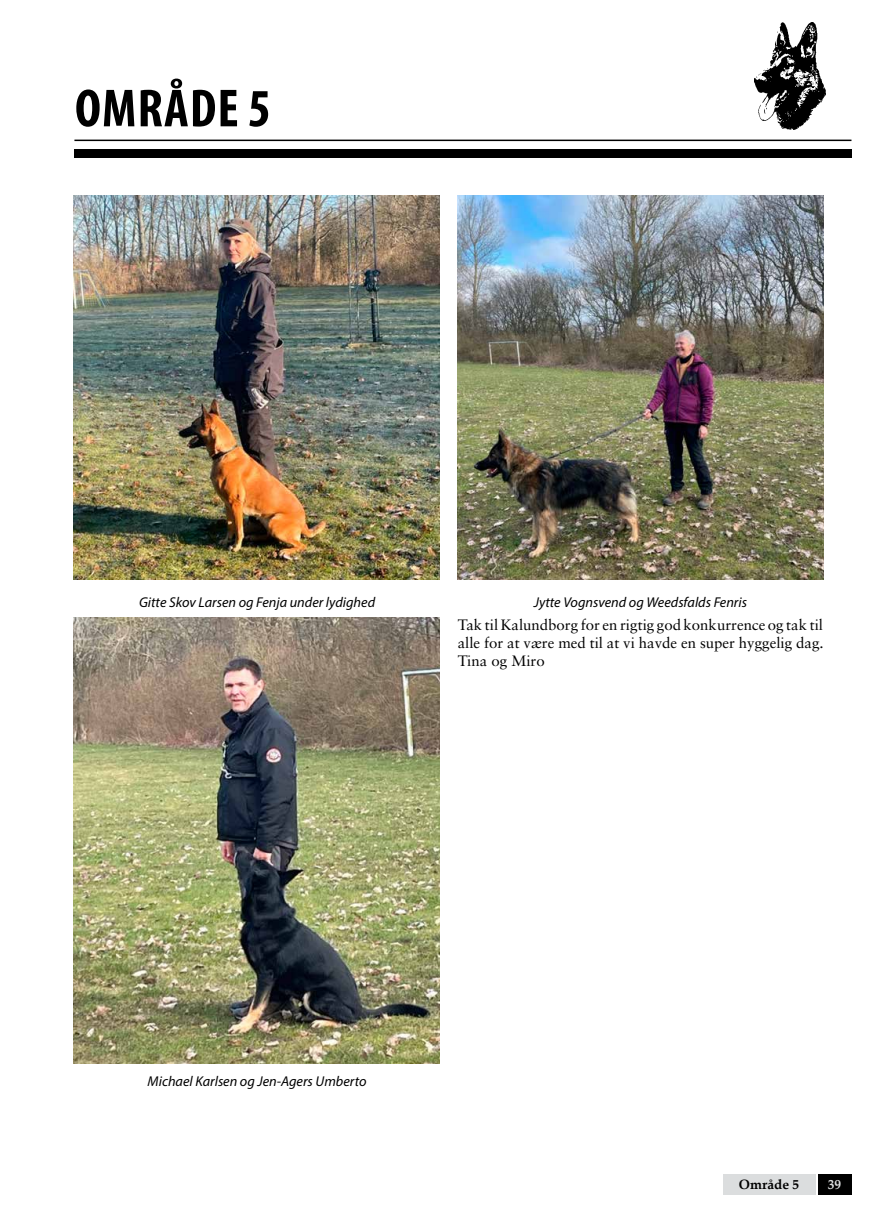
<style>
.page{position:relative;width:872px;height:1212px;background:#fff}
.page>*{position:absolute;margin:0;border:0;box-sizing:border-box;transform-origin:0 0}
.t1{font:700 condensed 54px "Myriad Pro";letter-spacing:.02em;color:#000}
.t2{font:15px/18px "Sabon LT Std";color:#000;text-align:justify}
.t3{font:italic 14.25px "Myriad Pro";color:#000}
.t4{font:700 13.5px "Palatino Linotype";color:#000}
.t5{font:700 13.5px "Palatino Linotype";color:#dbddde}
</style>
<div class="page">
<div style="left:723px;top:1174px;width:92px;height:20px;background:#dbddde"></div>
<div style="left:817px;top:1174px;width:34px;height:20px;background:#000"></div>
<div style="left:74px;top:149px;width:777px;height:8px;background:#000"></div>
<hr style="left:74px;top:140px;width:777px;height:1px;background:#000">
<img style="left:754px;top:23px;width:71px;height:106px">
<img style="left:74px;top:196px;width:366px;height:383px">
<img style="left:457px;top:196px;width:366px;height:383px">
<img style="left:74px;top:617px;width:366px;height:447px">
<h1 class="t1" style="left:75px;top:75px;width:197px">OMRÅDE 5</h1>
<p class="t3" style="left:139px;top:593px;width:238px">Gitte Skov Larsen og Fenja under lydighed</p>
<p class="t3" style="left:534px;top:593px;width:215px">Jytte Vognsvend og Weedsfalds Fenris</p>
<p class="t2" style="left:458px;top:616px;width:367px">Tak til Kalundborg for en rigtig god konkurrence og tak til alle for at være med til at vi havde en super hyggelig dag.<br>Tina og Miro</p>
<p class="t3" style="left:147px;top:1072px;width:221px">Michael Karlsen og Jen-Agers Umberto</p>
<p class="t4" style="left:739px;top:1175px;width:62px">Område 5</p>
<p class="t5" style="left:828px;top:1175px;width:15px">39</p>
</div>
